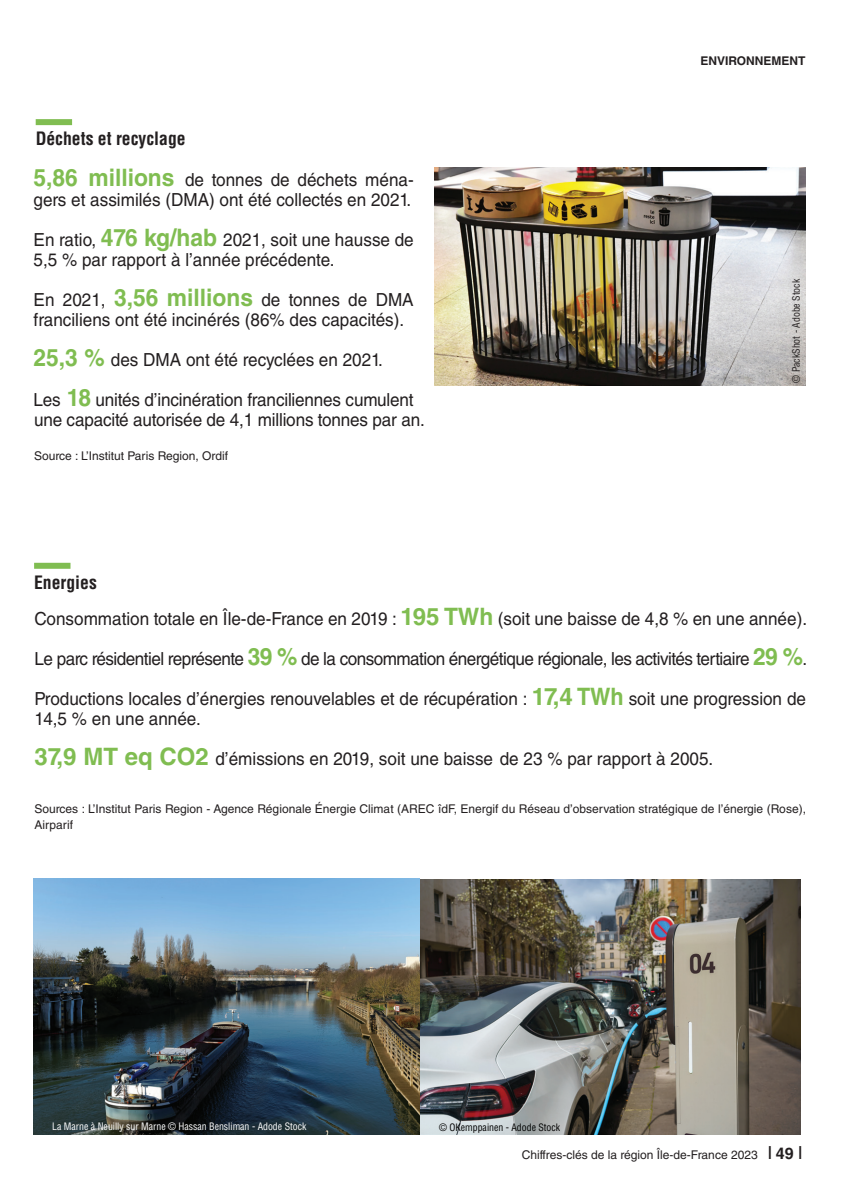
<style>
.page{position:relative;width:851px;height:1191px;background:#fff}
.page>*{position:absolute;margin:0;border:0;box-sizing:border-box;transform-origin:0 0}
.t1{font:18px/20px "Helvetica LT Std";color:#231f20;scale:.95 1}
.t2{font:18px "Helvetica LT Std";letter-spacing:-.03em;color:#231f20;scale:.95 1}
.t3{font:700 condensed 18px "Helvetica LT Std";color:#231f20}
.t4{font:12px/16px "Helvetica LT Std";color:#231f20}
.t5{font:700 12px "Helvetica LT Std";color:#231f20}
.t6{font:condensed 10px "Helvetica LT Std";color:#fff}
.t7{font:condensed 10px "Helvetica LT Std";color:#000}
.t8{font:condensed 10px "Helvetica LT Std";color:#231f20}
.s1{font-weight:700;font-size:24px;color:#80bd51}
.s2{font-size:18px}
.s3{font-weight:700;font-size:16px}
</style>
<div class="page">
<div style="left:36px;top:119px;width:36px;height:6px;background:#80bd51"></div>
<div style="left:34px;top:563px;width:36px;height:6px;background:#80bd51"></div>
<img style="left:420px;top:879px;width:379px;height:255px">
<img style="left:434px;top:167px;width:371px;height:218px">
<img style="left:34px;top:878px;width:386px;height:256px">
<p class="t3" style="left:36px;top:127px;width:151px">Déchets et recyclage</p>
<p class="t1" style="left:34px;top:169px;width:401px"><span class="s1">5,86 millions</span> de tonnes de déchets ména&shy;gers et assimilés (DMA) ont été collectés en 2021.</p>
<p class="t1" style="left:34px;top:229px;width:401px">En ratio, <span class="s1">476 kg/hab</span> 2021, soit une hausse de<br>5,5 % par rapport à l’année précédente.</p>
<p class="t1" style="left:34px;top:289px;width:401px">En 2021, <span class="s1">3,56 millions</span> de tonnes de DMA franciliens ont été incinérés (86% des capacités).</p>
<p class="t1" style="left:34px;top:349px;width:369px"><span class="s1">25,3 %</span> des DMA ont été recyclées en 2021.</p>
<p class="t1" style="left:34px;top:389px;width:401px">Les <span class="s1">18</span> unités d’incinération franciliennes cumulent</p>
<p class="t1" style="left:34px;top:409px;width:413px">une capacité autorisée de 4,1 millions tonnes par an.</p>
<p class="t4" style="left:34px;top:447px;width:195px">Source : L’Institut Paris Region, Ordif</p>
<p class="t3" style="left:34px;top:571px;width:64px">Energies</p>
<p class="t5" style="left:700px;top:53px;width:107px">ENVIRONNEMENT</p>
<p class="t5" style="left:742px;top:54px;width:64px">TOURISME</p>
<p class="t8" style="left:789px;top:383px;width:105px;rotate:-90deg">© PackShot - Adobe Stock</p>
<p class="t1" style="left:34px;top:608px;width:814px">Consommation totale en Île-de-France en 2019 : <span class="s1">195 TWh</span> (soit une baisse de 4,8 % en une année).</p>
<p class="t2" style="left:34px;top:648px;width:814px">Le parc résidentiel représente <span class="s1">39 %</span> de la consommation énergétique régionale, les activités tertiaire <span class="s1">29 %</span>.</p>
<p class="t1" style="left:34px;top:688px;width:813px">Productions locales d’énergies renouvelables et de récupération : <span class="s1">17,4 TWh</span> soit une progression de<br>14,5 % en une année.</p>
<p class="t1" style="left:34px;top:748px;width:716px"><span class="s1">37,9 MT eq CO2</span> d’émissions en 2019, soit une baisse de 23 % par rapport à 2005.</p>
<p class="t4" style="left:34px;top:800px;width:772px">Sources : L’Institut Paris Region - Agence Régionale Énergie Climat (AREC îdF, Energif du Réseau d’observation stratégique de l’énergie (Rose),<br>Airparif</p>
<p class="t6" style="left:52px;top:1120px;width:256px">La Marne à Neuilly sur Marne © Hassan Bensliman - Adode Stock</p>
<p class="t7" style="left:439px;top:1121px;width:123px">© OKemppainen - Adode Stock</p>
<p class="t4" style="left:521px;top:1147px;width:282px">Chiffres-clés de la région Île-de-France 2023 <span class="s2">I</span> <span class="s3">49</span> <span class="s2">I</span></p>
</div>
